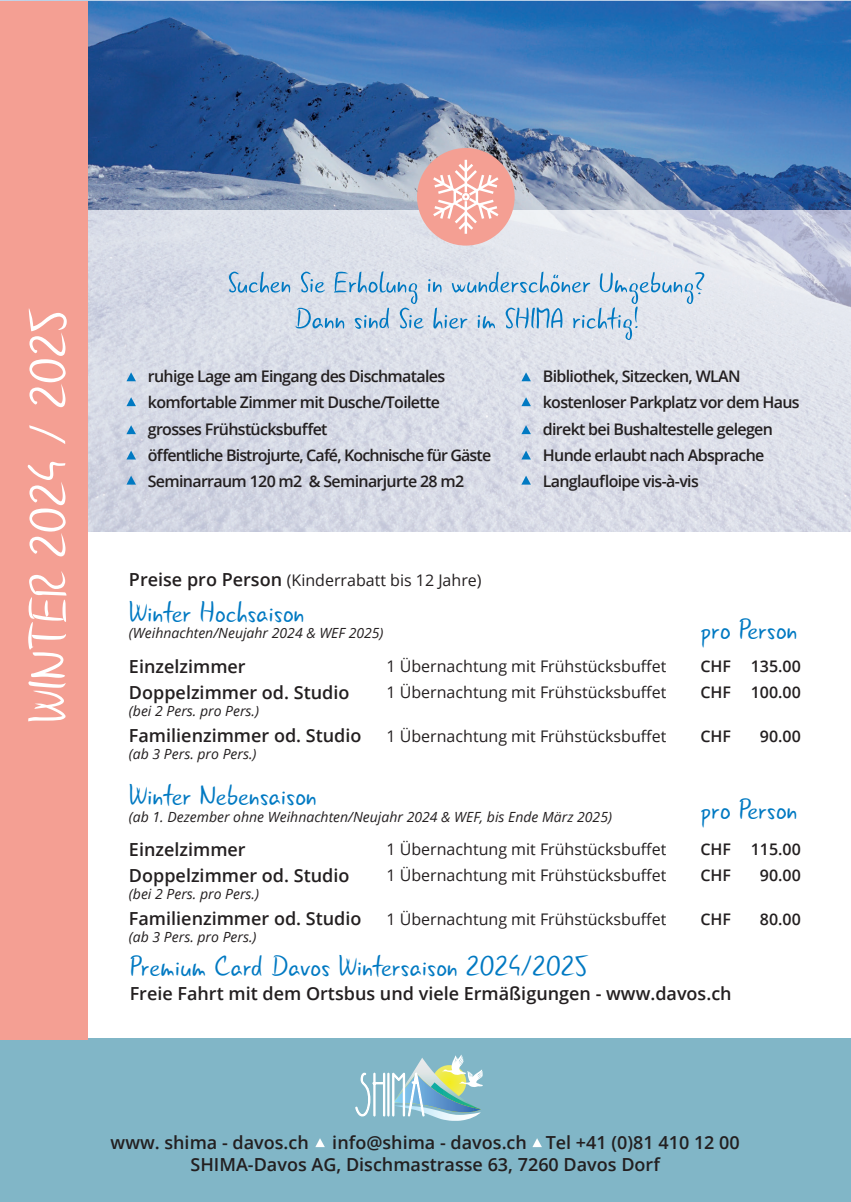
<style>
.page{position:relative;width:851px;height:1202px;background:#fff}
.page>*{position:absolute;margin:0;border:0;box-sizing:border-box;transform-origin:0 0}
.t1{font:30px "Gunny Rewritten";color:#0079c2}
.t2{font:600 18px/26px "Open Sans";color:#231f20}
.t3{font:600 16px/26px "Open Sans";letter-spacing:-.04em;color:#231f20}
.t4{font:16px/26px "Open Sans";color:#231f20}
.t5{font:600 16px/26px "Open Sans";color:#231f20}
.t6{font:italic 14px "Open Sans";color:#231f20}
.s1{font-weight:600;font-size:18px}
</style>
<div class="page">
<div style="left:0;top:1038px;width:850px;height:164px;background:#81b6c7"></div>
<img style="left:438px;top:1118px;width:33px;height:3px">
<svg style="left:355px;top:1055px;width:128px;height:63px"></svg>
<svg style="left:315px;top:1138px;width:10px;height:9px"></svg>
<svg style="left:532px;top:1138px;width:10px;height:9px"></svg>
<img style="left:88px;top:1px;width:762px;height:209px">
<img style="left:88px;top:210px;width:762px;height:322px">
<div style="left:0;top:1px;width:88px;height:1038px;background:#f49f93"></div>
<svg style="left:229px;top:271px;width:475px;height:69px"></svg>
<svg style="left:126px;top:372px;width:10px;height:9px"></svg>
<svg style="left:126px;top:397px;width:10px;height:9px"></svg>
<svg style="left:126px;top:425px;width:10px;height:9px"></svg>
<svg style="left:126px;top:451px;width:10px;height:8px"></svg>
<svg style="left:126px;top:476px;width:10px;height:9px"></svg>
<svg style="left:521px;top:372px;width:10px;height:9px"></svg>
<svg style="left:521px;top:397px;width:10px;height:9px"></svg>
<svg style="left:521px;top:425px;width:10px;height:9px"></svg>
<svg style="left:521px;top:451px;width:10px;height:8px"></svg>
<svg style="left:521px;top:476px;width:10px;height:9px"></svg>
<svg style="left:28px;top:571px;width:38px;height:150px"></svg>
<svg style="left:28px;top:462px;width:38px;height:94px"></svg>
<svg style="left:29px;top:425px;width:36px;height:19px"></svg>
<svg style="left:29px;top:308px;width:38px;height:99px"></svg>
<div style="left:417px;top:148px;width:97px;height:98px;background:#f49f93;border-radius:50%"></div>
<svg style="left:433px;top:160px;width:65px;height:74px"></svg>
<p class="t3" style="left:148px;top:363px;width:345px">ruhige Lage am Eingang des Dischmatales komfortable Zimmer mit Dusche/Toilette grosses Frühstücksbuffet<br>öffentliche Bistrojurte, Café, Kochnische für Gäste Seminarraum 120 m2 &amp; Seminarjurte 28 m2</p>
<p class="t4" style="left:129px;top:566px;width:354px"><span class="s1">Preise pro Person</span> (Kinderrabatt bis 12 Jahre)</p>
<h1 class="t1" style="left:129px;top:593px;width:177px">Winter Hochsaison</h1>
<p class="t6" style="left:129px;top:624px;width:256px">(Weihnachten/Neujahr 2024 &amp; WEF 2025)</p>
<p class="t3" style="left:542px;top:363px;width:258px">Bibliothek, Sitzecken, WLAN kostenloser Parkplatz vor dem Haus direkt bei Bushaltestelle gelegen<br>Hunde erlaubt nach Absprache<br>Langlaufloipe vis-à-vis</p>
<h1 class="t1" style="left:700px;top:610px;width:98px">pro Person</h1>
<p class="t2" style="left:129px;top:653px;width:222px">Einzelzimmer<br>Doppelzimmer od. Studio</p>
<p class="t6" style="left:129px;top:701px;width:132px">(bei 2 Pers. pro Pers.)</p>
<p class="t2" style="left:129px;top:722px;width:234px">Familienzimmer od. Studio</p>
<p class="t6" style="left:129px;top:744px;width:129px">(ab 3 Pers. pro Pers.)</p>
<p class="t4" style="left:386px;top:652px;width:281px">1 Übernachtung mit Frühstücksbuffet<br>1 Übernachtung mit Frühstücksbuffet</p>
<p class="t4" style="left:386px;top:722px;width:281px">1 Übernachtung mit Frühstücksbuffet</p>
<h1 class="t1" style="left:129px;top:776px;width:189px">Winter Nebensaison</h1>
<p class="t6" style="left:129px;top:807px;width:484px">(ab 1. Dezember ohne Weihnachten/Neujahr 2024 &amp; WEF, bis Ende März 2025)</p>
<p class="t2" style="left:129px;top:836px;width:222px">Einzelzimmer<br>Doppelzimmer od. Studio</p>
<p class="t6" style="left:129px;top:884px;width:132px">(bei 2 Pers. pro Pers.)</p>
<p class="t2" style="left:129px;top:905px;width:234px">Familienzimmer od. Studio</p>
<p class="t6" style="left:129px;top:927px;width:129px">(ab 3 Pers. pro Pers.)</p>
<p class="t4" style="left:386px;top:836px;width:281px">1 Übernachtung mit Frühstücksbuffet<br>1 Übernachtung mit Frühstücksbuffet</p>
<p class="t4" style="left:386px;top:906px;width:281px">1 Übernachtung mit Frühstücksbuffet</p>
<p class="t3" style="left:700px;top:653px;width:32px">CHF<br>CHF</p>
<p class="t3" style="left:700px;top:723px;width:32px">CHF</p>
<p class="t5" style="left:750px;top:653px;width:52px">135.00<br>100.00</p>
<p class="t3" style="left:759px;top:723px;width:42px">90.00</p>
<h1 class="t1" style="left:700px;top:791px;width:98px">pro Person</h1>
<p class="t3" style="left:700px;top:836px;width:32px">CHF<br>CHF</p>
<p class="t3" style="left:700px;top:906px;width:32px">CHF</p>
<p class="t3" style="left:750px;top:836px;width:52px;text-align:center">115.00<br>90.00</p>
<p class="t3" style="left:759px;top:906px;width:42px">80.00</p>
<h1 class="t1" style="left:130px;top:948px;width:459px">Premium Card Davos Wintersaison 2024/2025</h1>
<p class="t2" style="left:130px;top:980px;width:603px">Freie Fahrt mit dem Ortsbus und viele Ermäßigungen - www.davos.ch</p>
<p class="t2" style="left:190px;top:1131px;width:550px;line-height:21.6px;text-indent:142px">info@shima - davos.ch Tel +41 (0)81 410 12 00<br>SHIMA-Davos AG, Dischmastrasse 63, 7260 Davos Dorf</p>
<p class="t2" style="left:111px;top:1129px;width:200px">www. shima - davos.ch</p>
</div>
